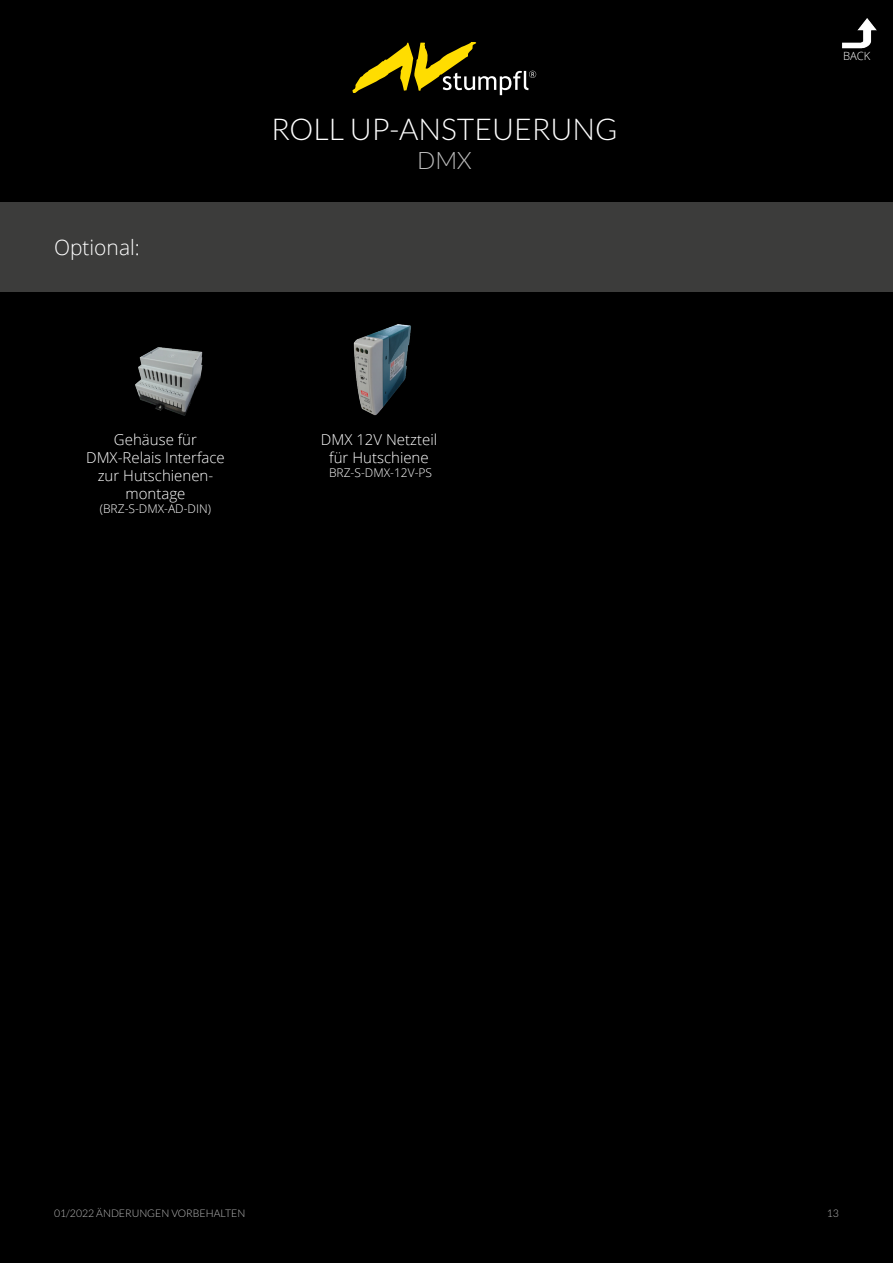
<style>
.page{position:relative;width:893px;height:1263px;background:#fff}
.page>*{position:absolute;margin:0;border:0;box-sizing:border-box;transform-origin:0 0}
.t1{font:300 30px "Lato";color:#fff}
.t2{font:300 24px "Lato";color:#bcbcbc}
.t3{font:300 21px "Open Sans";color:#fff}
.t4{font:300 15px/18px "Open Sans";color:#fff;text-align:center}
.t5{font:300 12px "Open Sans";color:#fff}
.t6{font:300 11.25px "Open Sans";color:#fff}
.t7{font:300 10.5px "Lato";color:#bcbcbc}
</style>
<div class="page">
<div style="left:1px;top:1px;width:891px;height:1261px;background:#000"></div>
<img style="left:842px;top:18px;width:35px;height:31px">
<svg style="left:353px;top:42px;width:183px;height:53px"></svg>
<img style="left:353px;top:324px;width:58px;height:92px">
<img style="left:135px;top:347px;width:68px;height:69px">
<div style="left:0;top:202px;width:893px;height:90px;background:#3c3c3b"></div>
<h3 class="t3" style="left:54px;top:233px;width:87px">Optional:</h3>
<h1 class="t1" style="left:271px;top:114px;width:348px">ROLL UP-ANSTEUERUNG</h1>
<h2 class="t2" style="left:417px;top:148px;width:56px">DMX</h2>
<p class="t4" style="left:86px;top:430px;width:140px">Gehäuse für<br>DMX-Relais Interface zur Hutschienen&shy;montage</p>
<p class="t5" style="left:100px;top:500px;width:113px">(BRZ-S-DMX-AD-DIN)</p>
<p class="t4" style="left:321px;top:430px;width:118px">DMX 12V Netzteil für Hutschiene</p>
<p class="t5" style="left:329px;top:464px;width:105px">BRZ-S-DMX-12V-PS</p>
<p class="t6" style="left:843px;top:48px;width:29px">BACK</p>
<p class="t7" style="left:54px;top:1208px;width:193px">01/2022 ÄNDERUNGEN VORBEHALTEN</p>
<p class="t7" style="left:827px;top:1208px;width:14px">13</p>
</div>
